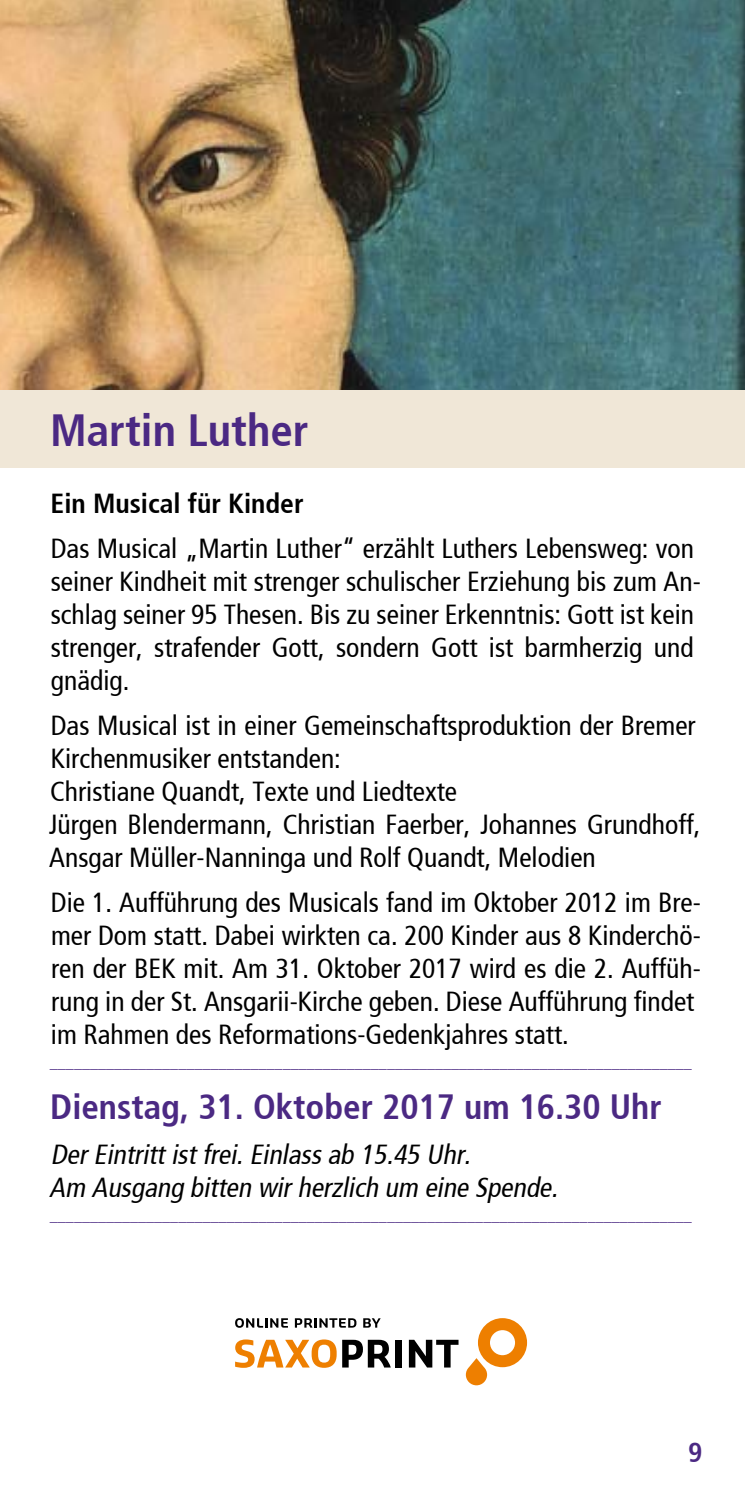
<style>
.page{position:relative;width:745px;height:1489px;background:#fff}
.page>*{position:absolute;margin:0;border:0;box-sizing:border-box;transform-origin:0 0}
.t1{font:45px "Frutiger Bold Cn";color:#4b2983}
.t2{font:35px "Frutiger Bold Cn";color:#4b2983}
.t3{font:27.5px/33px "Frutiger Cn";color:#000}
.t4{font:italic 27.5px/33px "Frutiger Cn";color:#000}
.t5{font:27.5px "Frutiger Bold Cn";color:#000}
.t6{font:16px "Frutiger Cn";color:#4b2983}
</style>
<div class="page">
<div style="left:0;top:390px;width:744px;height:78px;background:#f0e7d7"></div>
<svg style="left:235px;top:1318px;width:53px;height:9px"></svg>
<svg style="left:295px;top:1318px;width:61px;height:9px"></svg>
<svg style="left:363px;top:1318px;width:17px;height:9px"></svg>
<svg style="left:342px;top:1339px;width:48px;height:28px"></svg>
<div style="left:395px;top:1339px;width:6px;height:28px;background:#000"></div>
<svg style="left:408px;top:1339px;width:50px;height:28px"></svg>
<svg style="left:235px;top:1339px;width:101px;height:28px"></svg>
<svg style="left:465px;top:1318px;width:61px;height:67px"></svg>
<img style="left:0;top:0;width:744px;height:390px">
<h1 class="t1" style="left:50px;top:404px;width:260px">Martin Luther</h1>
<p class="t5" style="left:51px;top:486px;width:254px">Ein Musical für Kinder</p>
<p class="t3" style="left:51px;top:531px;width:651px">Das Musical „Martin Luther“ erzählt Luthers Lebensweg: von seiner Kindheit mit strenger schulischer Erziehung bis zum An&shy;schlag seiner 95 Thesen. Bis zu seiner Erkenntnis: Gott ist kein strenger, strafender Gott, sondern Gott ist barmherzig und gnädig.</p>
<p class="t3" style="left:49px;top:708px;width:652px">Das Musical ist in einer Gemeinschaftsproduktion der Bremer Kirchenmusiker entstanden:<br>Christiane Quandt, Texte und Liedtexte<br>Jürgen Blendermann, Christian Faerber, Johannes Grundhoff, Ansgar Müller-Nanninga und Rolf Quandt, Melodien</p>
<p class="t3" style="left:51px;top:885px;width:651px">Die 1. Aufführung des Musicals fand im Oktober 2012 im Bre&shy;mer Dom statt. Dabei wirkten ca. 200 Kinder aus 8 Kinderchö&shy;ren der BEK mit. Am 31. Oktober 2017 wird es die 2. Auffüh&shy;rung in der St. Ansgarii-Kirche geben. Diese Aufführung findet im Rahmen des Reformations-Gedenkjahres statt.</p>
<p class="t6" style="left:50px;top:1052px;width:643px">________________________________________________________________________________</p>
<p class="t2" style="left:50px;top:1085px;width:612px">Dienstag, 31. Oktober 2017 um 16.30 Uhr</p>
<p class="t4" style="left:49px;top:1137px;width:515px">Der Eintritt ist frei. Einlass ab 15.45 Uhr.<br>Am Ausgang bitten wir herzlich um eine Spende.</p>
<p class="t6" style="left:50px;top:1205px;width:643px">________________________________________________________________________________</p>
</div>
